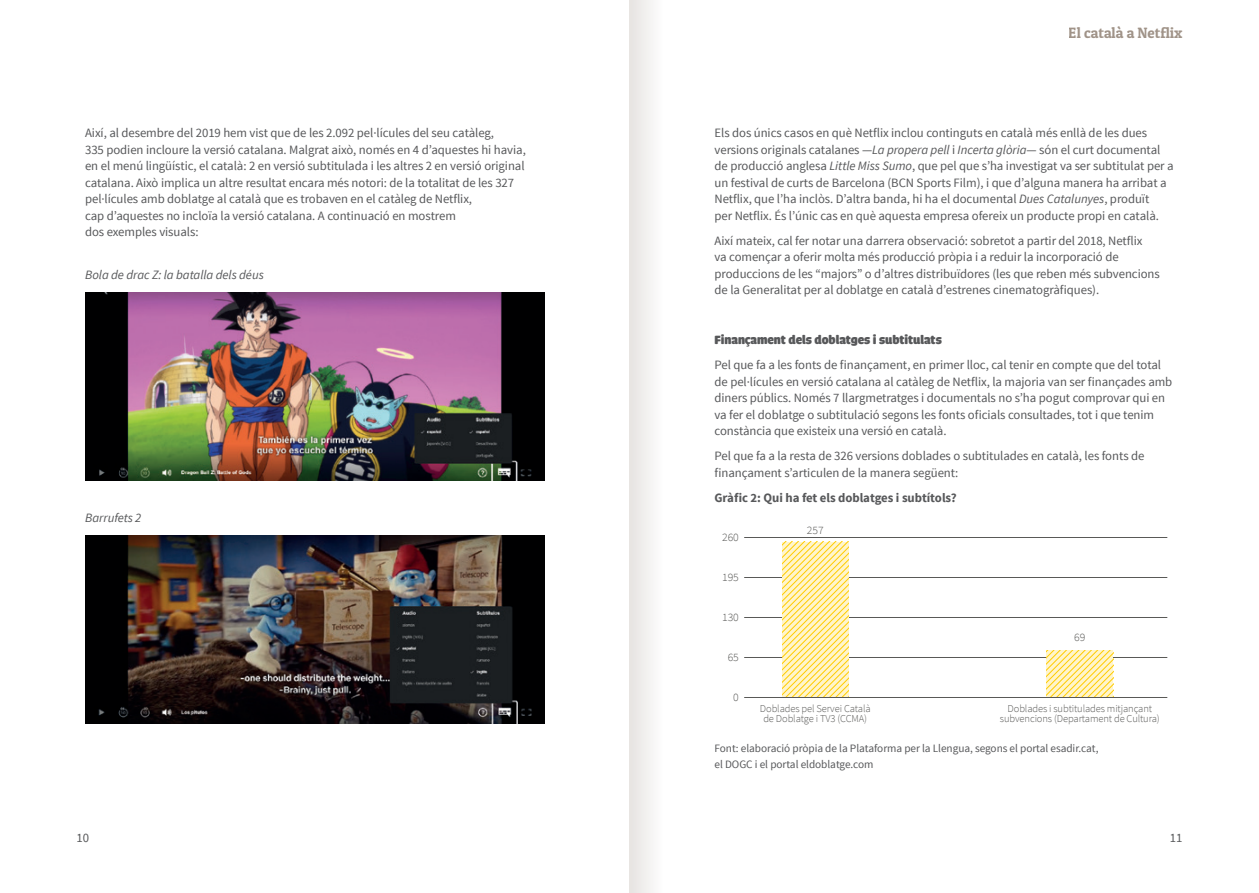
<style>
.page{position:relative;width:1259px;height:893px;background:#fff}
.page>*{position:absolute;margin:0;border:0;box-sizing:border-box;transform-origin:0 0}
.t1{font:15px "Patua One";letter-spacing:-.005em;color:#a09388}
.Text{font:12.75px/16.5px "Source Sans Pro";letter-spacing:-.005em;color:#57585a}
.Text-2{font:700 12.75px "Source Sans Pro";letter-spacing:-.005em;color:#57585a}
.Text-3{font:italic 12.75px "Source Sans Pro";letter-spacing:-.005em;color:#57585a}
.Text-4{font:900 12.75px "Cadena";letter-spacing:-.005em;color:#57585a}
.Text-5{font:11.25px/16.5px "Source Sans Pro";letter-spacing:-.005em;color:#57585a}
.t2{font:300 11.25px "Source Sans Pro";color:#595957;scale:1.04 1}
.t3{font:300 10.5px/10.5px "Source Sans Pro";letter-spacing:-.01em;color:#595957;text-align:center}
.s1{font-style:italic}
</style>
<div class="page">
<div style="left:85px;top:292px;width:459px;height:188px;background:#000001"></div>
<img style="left:99px;top:292px;width:433px;height:188px">
<div style="left:85px;top:536px;width:459px;height:188px;background:#000001"></div>
<img style="left:98px;top:536px;width:434px;height:187px">
<hr style="left:744px;top:657px;width:423px;height:1px;background:#595957">
<hr style="left:744px;top:617px;width:423px;height:1px;background:#595957">
<hr style="left:744px;top:537px;width:423px;height:1px;background:#595957">
<hr style="left:744px;top:577px;width:423px;height:1px;background:#595957">
<svg style="left:782px;top:542px;width:66px;height:155px;background:#feeb9d"></svg>
<svg style="left:1046px;top:650px;width:67px;height:47px;background:#feeb9d"></svg>
<hr style="left:744px;top:697px;width:423px;height:1px;background:#595957">
<div style="left:629px;top:0;width:67px;height:893px;background:linear-gradient(to right,#ece9e7,#fff)"></div>
<p class="Text" style="left:85px;top:125px;width:442px">Així, al desembre del 2019 hem vist que de les 2.092 pel·lícules del seu catàleg,<br>335 podien incloure la versió catalana. Malgrat això, només en 4 d’aquestes hi havia, en el menú lingüístic, el català: 2 en versió subtitulada i les altres 2 en versió original catalana. Això implica un altre resultat encara més notori: de la totalitat de les 327 pel·lícules amb doblatge al català que es trobaven en el catàleg de Netflix,<br>cap d’aquestes no incloïa la versió catalana. A continuació en mostrem<br>dos exemples visuals:</p>
<p class="Text-3" style="left:85px;top:266px;width:180px">Bola de drac Z: la batalla dels déus</p>
<p class="Text-3" style="left:85px;top:510px;width:58px">Barrufets 2</p>
<p class="t1" style="left:1068px;top:23px;width:115px">El català a Netflix</p>
<p class="Text" style="left:714px;top:125px;width:460px">Els dos únics casos en què Netflix inclou continguts en català més enllà de les dues versions originals catalanes —<span class="s1">La propera pell</span> i <span class="s1">Incerta glòria</span>— són el curt documental de producció anglesa <span class="s1">Little Miss Sumo</span>, que pel que s’ha investigat va ser subtitulat per a un festival de curts de Barcelona (BCN Sports Film), i que d’alguna manera ha arribat a Netflix, que l’ha inclòs. D’altra banda, hi ha el documental <span class="s1">Dues Catalunyes</span>, produït<br>per Netflix. És l’únic cas en què aquesta empresa ofereix un producte propi en català.</p>
<p class="Text" style="left:714px;top:232px;width:447px">Així mateix, cal fer notar una darrera observació: sobretot a partir del 2018, Netflix<br>va començar a oferir molta més producció pròpia i a reduir la incorporació de produccions de les “majors” o d’altres distribuïdores (les que reben més subvencions de la Generalitat per al doblatge en català d’estrenes cinematogràfiques).</p>
<p class="Text-4" style="left:714px;top:333px;width:229px">Finançament dels doblatges i subtitulats</p>
<p class="Text" style="left:714px;top:357px;width:459px">Pel que fa a les fonts de finançament, en primer lloc, cal tenir en compte que del total de pel·lícules en versió catalana al catàleg de Netflix, la majoria van ser finançades amb diners públics. Només 7 llargmetratges i documentals no s’ha pogut comprovar qui en va fer el doblatge o subtitulació segons les fonts oficials consultades, tot i que tenim constància que existeix una versió en català.</p>
<p class="Text" style="left:714px;top:448px;width:431px">Pel que fa a la resta de 326 versions doblades o subtitulades en català, les fonts de finançament s’articulen de la manera següent:</p>
<p class="Text-2" style="left:714px;top:489px;width:244px">Gràfic 2: Qui ha fet els doblatges i subtítols?</p>
<p class="t2" style="left:722px;top:530px;width:18px">260</p>
<p class="t2" style="left:722px;top:570px;width:18px">195</p>
<p class="t2" style="left:722px;top:610px;width:18px">130</p>
<p class="t2" style="left:727px;top:650px;width:12px">65</p>
<p class="t2" style="left:733px;top:690px;width:7px">0</p>
<p class="t2" style="left:807px;top:524px;width:18px">257</p>
<p class="t2" style="left:1074px;top:631px;width:12px">69</p>
<p class="t3" style="left:760px;top:703px;width:112px">Doblades pel Servei Català de Doblatge i TV3 (CCMA)</p>
<p class="t3" style="left:1000px;top:703px;width:161px">Doblades i subtitulades mitjançant subvencions (Departament de Cultura)</p>
<p class="Text-5" style="left:714px;top:740px;width:385px">Font: elaboració pròpia de la Plataforma per la Llengua, segons el portal esadir.cat, el DOGC i el portal eldoblatge.com</p>
<p class="Text" style="left:77px;top:830px;width:14px">10</p>
<p class="Text" style="left:1169px;top:830px;width:14px">11</p>
</div>
